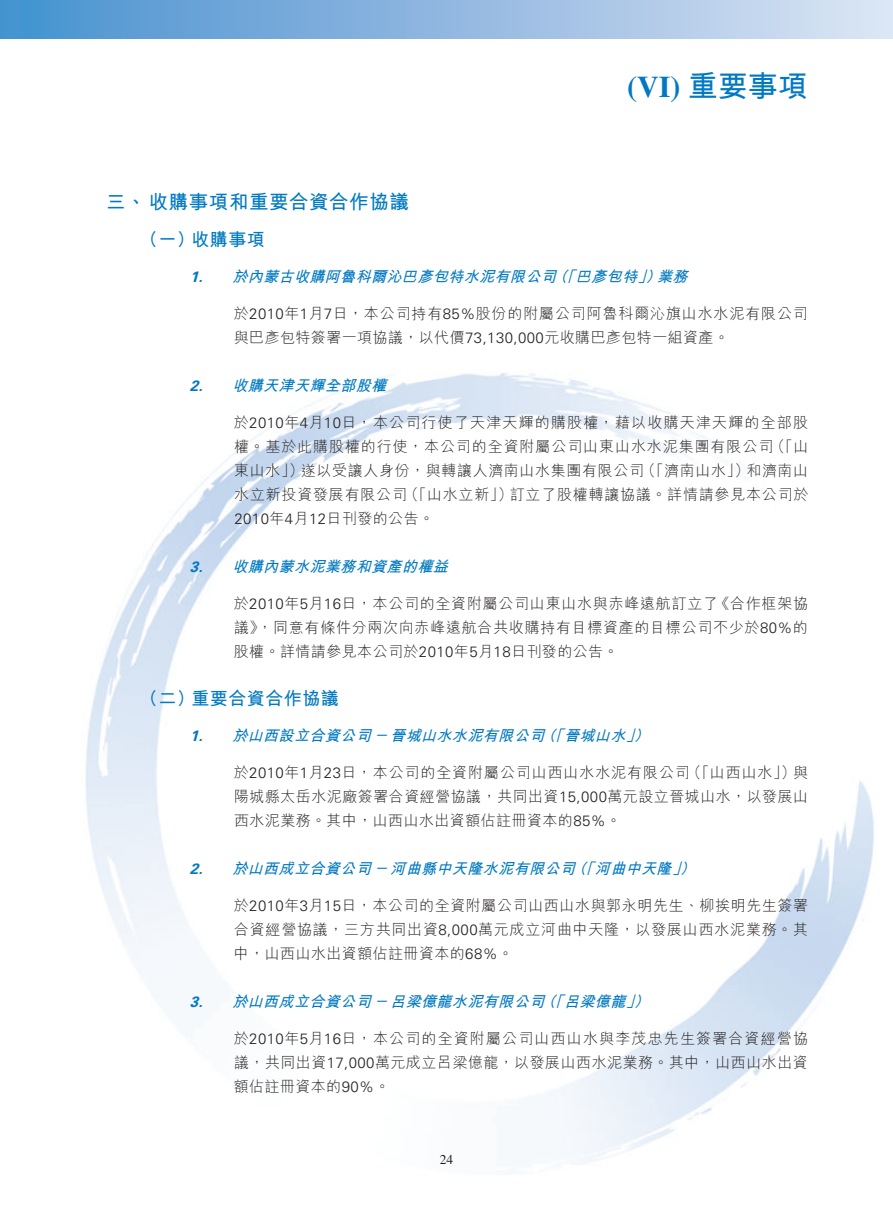
<style>
.page{position:relative;width:893px;height:1212px;background:#fff}
.page>*{position:absolute;margin:0;border:0;box-sizing:border-box;transform-origin:0 0}
.t1{font:700 30px "Times LT Std";color:#0079c2}
.t2{font:700 19.5px "M Hei HK";letter-spacing:.03em;color:#0079c2}
.t3{font:700 18px "M Hei HK";letter-spacing:.03em;color:#0079c2}
.t4{font:300 15px/24px "M Hei HK";letter-spacing:.035em;color:#231f20;text-align:justify}
.t5{font:italic 700 15px "M Hei HK";color:#0079c2}
.t6{font:300 15px/24px "M Hei HK";letter-spacing:.055em;color:#231f20}
.t7{font:13.5px "Times LT Std";color:#231f20}
.s1{font-family:"M Hei HK"}
.s2{font-family:"Univers LT Std"}
</style>
<div class="page">
<div style="left:0;top:0;width:893px;height:38px;background:linear-gradient(to right,#4690cf,#dce3f4)"></div>
<img style="left:85px;top:373px;width:789px;height:794px">
<h1 class="t1" style="left:627px;top:69px;width:182px">(VI) <span class="s1">重要事項</span></h1>
<h2 class="t2" style="left:106px;top:187px;width:304px">三、收購事項和重要合資合作協議</h2>
<p class="t3" style="left:140px;top:226px;width:127px">（一）收購事項</p>
<p class="t5" style="left:190px;top:266px;width:504px"><span class="s2">1.</span> 於內蒙古收購阿魯科爾沁巴彥包特水泥有限公司（「巴彥包特」）業務</p>
<p class="t6" style="left:234px;top:301px;width:576px">於<span class="s2">2010</span>年<span class="s2">1</span>月<span class="s2">7</span>日，本公司持有<span class="s2">85%</span>股份的附屬公司阿魯科爾沁旗山水水泥有限公司與巴彥包特簽署一項協議，以代價<span class="s2">73,130,000</span>元收購巴彥包特一組資產。</p>
<p class="t5" style="left:190px;top:375px;width:203px"><span class="s2">2.</span> 收購天津天輝全部股權</p>
<p class="t4" style="left:234px;top:410px;width:576px">於<span class="s2">2010</span>年<span class="s2">4</span>月<span class="s2">10</span>日，本公司行使了天津天輝的購股權，藉以收購天津天輝的全部股權。基於此購股權的行使，本公司的全資附屬公司山東山水水泥集團有限公司（「山東山水」）遂以受讓人身份，與轉讓人濟南山水集團有限公司（「濟南山水」）和濟南山水立新投資發展有限公司（「山水立新」）訂立了股權轉讓協議。詳情請參見本公司於<span class="s2">2010</span>年<span class="s2">4</span>月<span class="s2">12</span>日刊發的公告。</p>
<p class="t5" style="left:190px;top:555px;width:265px"><span class="s2">3.</span> 收購內蒙水泥業務和資產的權益</p>
<p class="t4" style="left:234px;top:590px;width:576px">於<span class="s2">2010</span>年<span class="s2">5</span>月<span class="s2">16</span>日，本公司的全資附屬公司山東山水與赤峰遠航訂立了《合作框架協議》，同意有條件分兩次向赤峰遠航合共收購持有目標資產的目標公司不少於<span class="s2">80%</span>的股權。詳情請參見本公司於<span class="s2">2010</span>年<span class="s2">5</span>月<span class="s2">18</span>日刊發的公告。</p>
<p class="t3" style="left:140px;top:685px;width:201px">（二）重要合資合作協議</p>
<p class="t5" style="left:190px;top:725px;width:466px"><span class="s2">1.</span> 於山西設立合資公司－晉城山水水泥有限公司（「晉城山水」）</p>
<p class="t4" style="left:234px;top:760px;width:576px">於<span class="s2">2010</span>年<span class="s2">1</span>月<span class="s2">23</span>日，本公司的全資附屬公司山西山水水泥有限公司（「山西山水」）與陽城縣太岳水泥廠簽署合資經營協議，共同出資<span class="s2">15,000</span>萬元設立晉城山水，以發展山西水泥業務。其中，山西山水出資額佔註冊資本的<span class="s2">85%</span>。</p>
<p class="t5" style="left:190px;top:858px;width:512px"><span class="s2">2.</span> 於山西成立合資公司－河曲縣中天隆水泥有限公司（「河曲中天隆」）</p>
<p class="t4" style="left:234px;top:893px;width:576px">於<span class="s2">2010</span>年<span class="s2">3</span>月<span class="s2">15</span>日，本公司的全資附屬公司山西山水與郭永明先生、柳挨明先生簽署合資經營協議，三方共同出資<span class="s2">8,000</span>萬元成立河曲中天隆，以發展山西水泥業務。其中，山西山水出資額佔註冊資本的<span class="s2">68%</span>。</p>
<p class="t5" style="left:190px;top:990px;width:466px"><span class="s2">3.</span> 於山西成立合資公司－呂梁億龍水泥有限公司（「呂梁億龍」）</p>
<p class="t4" style="left:234px;top:1025px;width:576px">於<span class="s2">2010</span>年<span class="s2">5</span>月<span class="s2">16</span>日，本公司的全資附屬公司山西山水與李茂忠先生簽署合資經營協議，共同出資<span class="s2">17,000</span>萬元成立呂梁億龍，以發展山西水泥業務。其中，山西山水出資額佔註冊資本的<span class="s2">90%</span>。</p>
<p class="t7" style="left:440px;top:1152px;width:15px">24</p>
</div>
